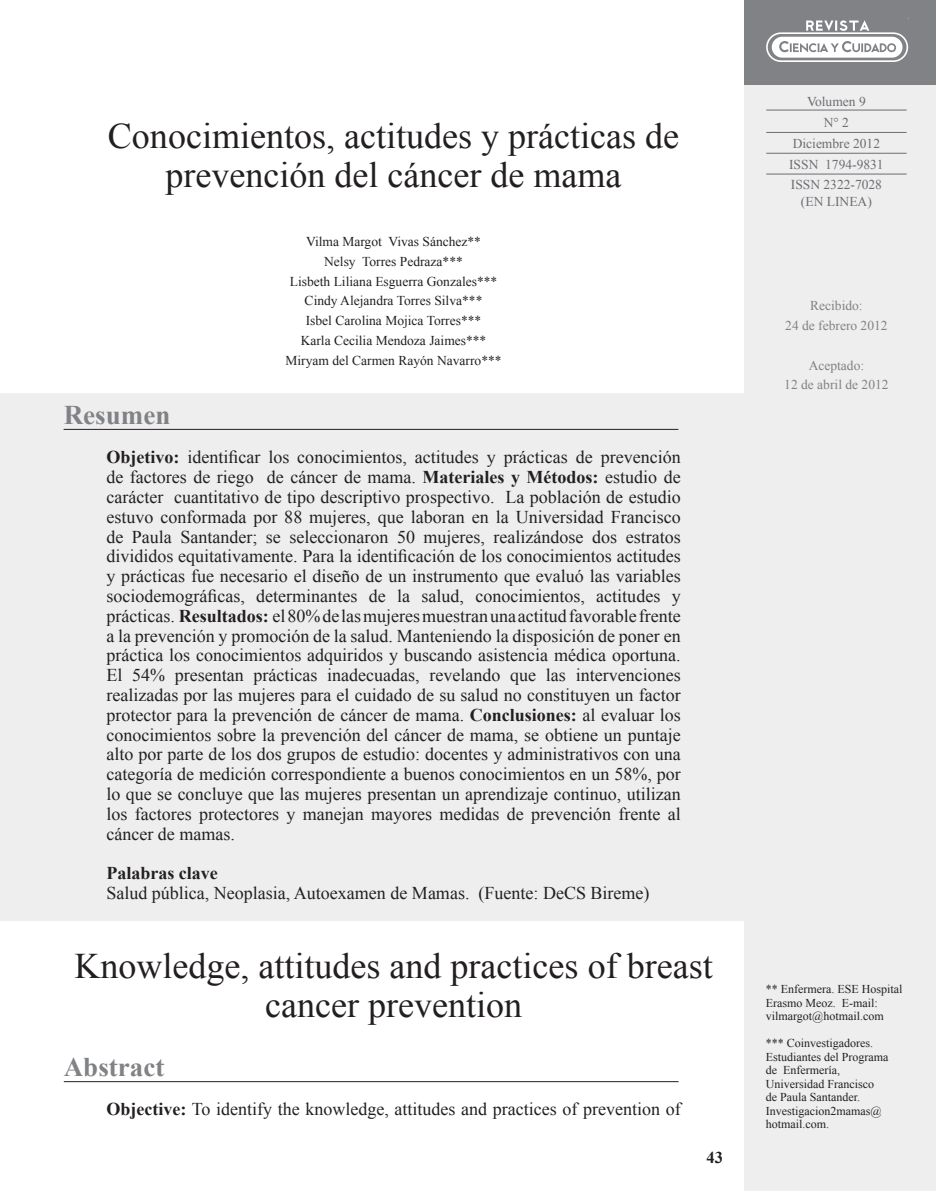
<style>
.page{position:relative;width:936px;height:1191px;background:#fff}
.page>*{position:absolute;margin:0;border:0;box-sizing:border-box;transform-origin:0 0}
.t1{font:36px/39px "Times New Roman";color:#231f20;text-align:center}
.t2{font:700 27px "Times New Roman";color:#808285}
.t3{font:18px/19.8px "Times New Roman";color:#231f20;text-align:justify}
.t4{font:700 18px "Times New Roman";color:#231f20}
.t5{font:700 16.5px "Times New Roman";color:#231f20}
.t6{font:13.5px/19.8px "Times New Roman";color:#231f20;text-align:center}
.t7{font:13.5px/20.7px "Times New Roman";color:#6c6d70;text-align:center}
.t8{font:13.5px/19.8px "Times New Roman";color:#808285;text-align:center}
.t9{font:12px/13.5px "Times New Roman";color:#231f20}
.s1{font-weight:700}
</style>
<div class="page">
<div style="left:744px;top:0;width:191px;height:1191px;background:#eeeeef"></div>
<div style="left:744px;top:0;width:191px;height:84px;background:#808285"></div>
<div style="left:771px;top:37px;width:131px;height:21px;background:#fff;border-radius:10px"></div>
<div style="left:766px;top:32px;width:142px;height:30px;border:2px solid #fff;border-radius:14px"></div>
<svg style="left:806px;top:20px;width:63px;height:11px"></svg>
<svg style="left:779px;top:41px;width:117px;height:11px"></svg>
<hr style="left:766px;top:110px;width:140px;height:1px;background:#6c6d70">
<hr style="left:766px;top:132px;width:140px;height:1px;background:#6c6d70">
<hr style="left:766px;top:153px;width:140px;height:1px;background:#6c6d70">
<hr style="left:766px;top:174px;width:140px;height:1px;background:#6c6d70">
<div style="left:0;top:393px;width:753px;height:528px;background:#eeeeef"></div>
<hr style="left:64px;top:429px;width:614px;height:1px;background:#231f20">
<hr style="left:64px;top:1081px;width:614px;height:1px;background:#231f20">
<h1 class="t1" style="left:108px;top:115px;width:572px">Conocimientos, actitudes y prácticas de prevención del cáncer de mama</h1>
<p class="t6" style="left:285px;top:231px;width:217px">Vilma Margot Vivas Sánchez**<br>Nelsy Torres Pedraza***<br>Lisbeth Liliana Esguerra Gonzales***<br>Cindy Alejandra Torres Silva***<br>Isbel Carolina Mojica Torres***<br>Karla Cecilia Mendoza Jaimes***<br>Miryam del Carmen Rayón Navarro***</p>
<h2 class="t2" style="left:64px;top:396px;width:108px">Resumen</h2>
<p class="t3" style="left:106px;top:447px;width:576px"><span class="s1">Objetivo:</span> identificar los conocimientos, actitudes y prácticas de prevención de factores de riego de cáncer de mama. <span class="s1">Materiales y Métodos:</span> estudio de carácter cuantitativo de tipo descriptivo prospectivo. La población de estudio estuvo conformada por 88 mujeres, que laboran en la Universidad Francisco de Paula Santander; se seleccionaron 50 mujeres, realizándose dos estratos divididos equitativamente. Para la identificación de los conocimientos actitudes y prácticas fue necesario el diseño de un instrumento que evaluó las variables sociodemográficas, determinantes de la salud, conocimientos, actitudes y prácticas. <span class="s1">Resultados:</span> el 80% de las mujeres muestran una actitud favorable frente a la prevención y promoción de la salud. Manteniendo la disposición de poner en práctica los conocimientos adquiridos y buscando asistencia médica oportuna.<br>El 54% presentan prácticas inadecuadas, revelando que las intervenciones realizadas por las mujeres para el cuidado de su salud no constituyen un factor protector para la prevención de cáncer de mama. <span class="s1">Conclusiones:</span> al evaluar los conocimientos sobre la prevención del cáncer de mama, se obtiene un puntaje alto por parte de los dos grupos de estudio: docentes y administrativos con una categoría de medición correspondiente a buenos conocimientos en un 58%, por lo que se concluye que las mujeres presentan un aprendizaje continuo, utilizan los factores protectores y manejan mayores medidas de prevención frente al cáncer de mamas.</p>
<p class="t4" style="left:106px;top:860px;width:113px">Palabras clave</p>
<p class="t3" style="left:106px;top:883px;width:544px">Salud pública, Neoplasia, Autoexamen de Mamas. (Fuente: DeCS Bireme)</p>
<h1 class="t1" style="left:74px;top:945px;width:639px">Knowledge, attitudes and practices of breast cancer prevention</h1>
<h2 class="t2" style="left:64px;top:1047px;width:102px">Abstract</h2>
<p class="t3" style="left:106px;top:1099px;width:576px"><span class="s1">Objective:</span> To identify the knowledge, attitudes and practices of prevention of</p>
<p class="t5" style="left:706px;top:1146px;width:18px">43</p>
<p class="t7" style="left:789px;top:91px;width:96px">Volumen 9<br>N° 2<br>Diciembre 2012<br>ISSN 1794-9831<br>ISSN 2322-7028</p>
<p class="t7" style="left:801px;top:191px;width:72px">(EN LINEA)</p>
<p class="t8" style="left:785px;top:295px;width:104px">Recibido:<br>24 de febrero 2012</p>
<p class="t8" style="left:784px;top:355px;width:106px">Aceptado:<br>12 de abril de 2012</p>
<p class="t9" style="left:765px;top:982px;width:138px">** Enfermera. ESE Hospital<br>Erasmo Meoz. E-mail: vilmargot@hotmail.com</p>
<p class="t9" style="left:765px;top:1036px;width:124px">*** Coinvestigadores.<br>Estudiantes del Programa de Enfermería,<br>Universidad Francisco<br>de Paula Santander.<br>Investigacion2mamas@ hotmail.com.</p>
</div>
